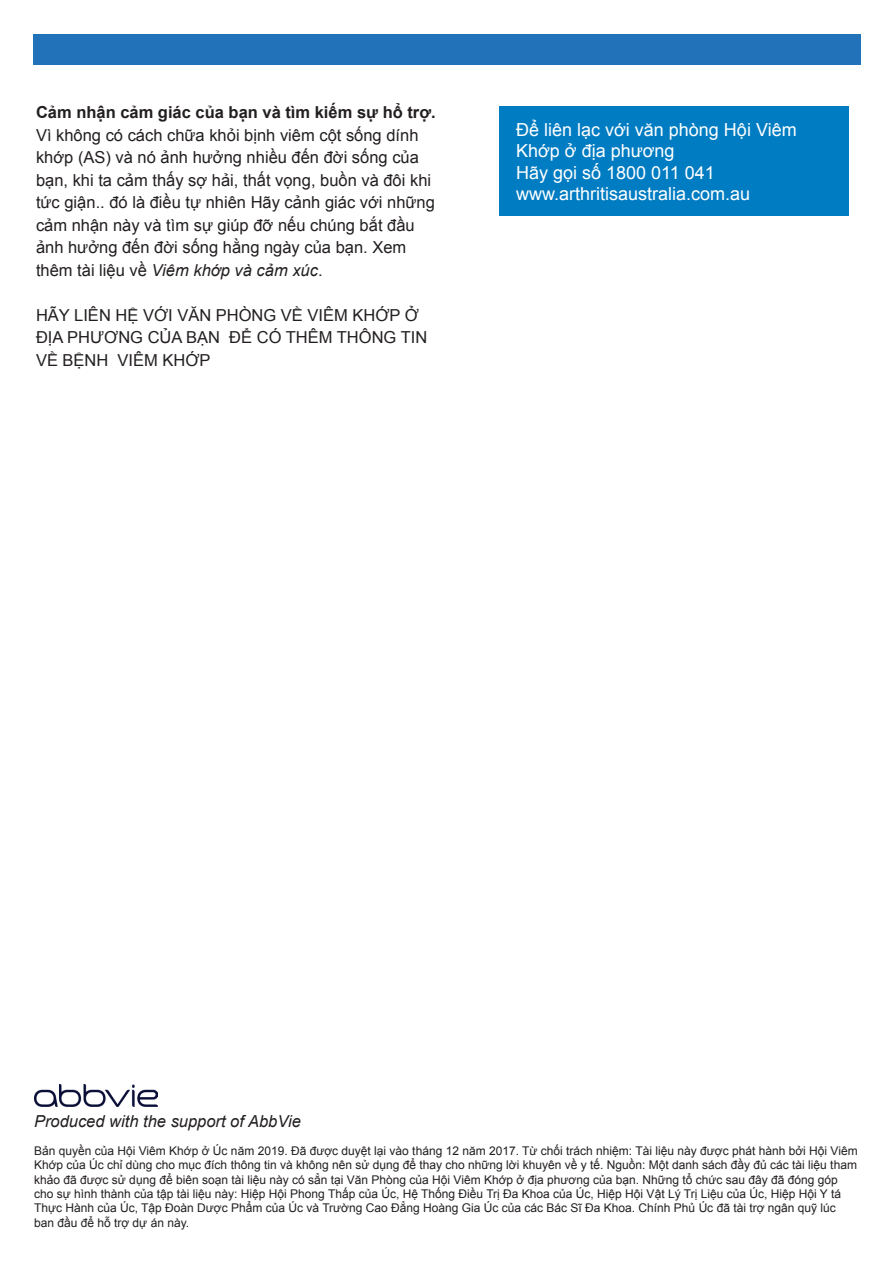
<style>
.page{position:relative;width:893px;height:1263px;background:#fff}
.page>*{position:absolute;margin:0;border:0;box-sizing:border-box;transform-origin:0 0}
.t1{font:18px/21.6px "Arial";color:#fff}
.t2{font:16.5px/22.5px "Arial";color:#231f20}
.t3{font:700 16.5px "Arial";color:#231f20}
.t4{font:italic 16.5px "Arial";color:#231f20}
.t5{font:12px/14.4px "Arial";color:#231f20}
.s1{font-style:italic}
</style>
<div class="page">
<div style="left:33px;top:34px;width:828px;height:31px;background:#2272ba"></div>
<img style="left:34px;top:1085px;width:123px;height:21px">
<div style="left:500px;top:106px;width:349px;height:110px;background:#007cc2"></div>
<h2 class="t3" style="left:36px;top:102px;width:401px">Cảm nhận cảm giác của bạn và tìm kiếm sự hổ trợ.</h2>
<p class="t2" style="left:36px;top:124px;width:400px">Vì không có cách chữa khỏi bịnh viêm cột sống dính khớp (AS) và nó ảnh hưởng nhiều đến đời sống của bạn, khi ta cảm thấy sợ hải, thất vọng, buồn và đôi khi tức giận.. đó là điều tự nhiên Hãy cảnh giác với những cảm nhận này và tìm sự giúp đỡ nếu chúng bắt đầu ảnh hưởng đến đời sống hằng ngày của bạn. Xem thêm tài liệu về <span class="s1">Viêm khớp và cảm xúc</span>.</p>
<h2 class="t2" style="left:36px;top:304px;width:116px">HÃY LIÊN HỆ VỚI</h2>
<h2 class="t2" style="left:177px;top:304px;width:141px">VĂN PHÒNG VỀ VIÊM</h2>
<h2 class="t2" style="left:352px;top:304px;width:11px">KHỚP</h2>
<h2 class="t2" style="left:405px;top:304px;width:16px">Ở</h2>
<h2 class="t2" style="left:36px;top:326px;width:273px">ĐỊA PH ƯƠNG CỦA BẠN ĐỂ CÓ THÊM</h2>
<h2 class="t2" style="left:337px;top:326px;width:92px">THÔNG TI N</h2>
<h2 class="t2" style="left:36px;top:349px;width:93px">VỀ BỆNH VIÊM</h2>
<h2 class="t2" style="left:163px;top:349px;width:11px">KHỚP</h2>
<h1 class="t1" style="left:516px;top:119px;width:282px">Để liên lạc với văn phòng Hội Viêm<br>Khớp ở địa phương<br>Hãy gọi số 1800 011 041 www.arthritisaustralia.com.au</h1>
<h2 class="t4" style="left:34px;top:1111px;width:268px">Produced with the support of AbbVie</h2>
<p class="t5" style="left:34px;top:1143px;width:825px">Bản quyền của Hội Viêm Khớp ở Úc năm 2019. Đã được duyệt lại vào tháng 12 năm 2017. Từ chối trách nhiệm: Tài liệu này được phát hành bởi Hội Viêm Khớp của Úc chỉ dùng cho mục đích thông tin và không nên sử dụng để thay cho những lời khuyên về y tế. Nguồn: Một danh sách đầy đủ các tài liệu tham khảo đã được sử dụng để biên soạn tài liệu này có sẳn tại Văn Phòng của Hội Viêm Khớp ở địa phương của bạn. Những tổ chức sau đây đã đóng góp cho sự hình thành của tập tài liệu này: H iệp Hội Phong Thấp của Úc, Hệ Thống Điều Trị Đa Khoa của Úc, H iệp Hội Vật Lý Trị Liệu của Úc, H iệp Hội Y tá Thực Hành của Úc, Tập Đoàn Dược Phẩm của Úc và Trường Cao Đẳng Hoàng Gia Úc của các Bác Sĩ Đa Khoa. Chính Phủ Úc đã tài trợ ngân quỹ lúc ban đầu để hỗ trợ dự án này.</p>
</div>
